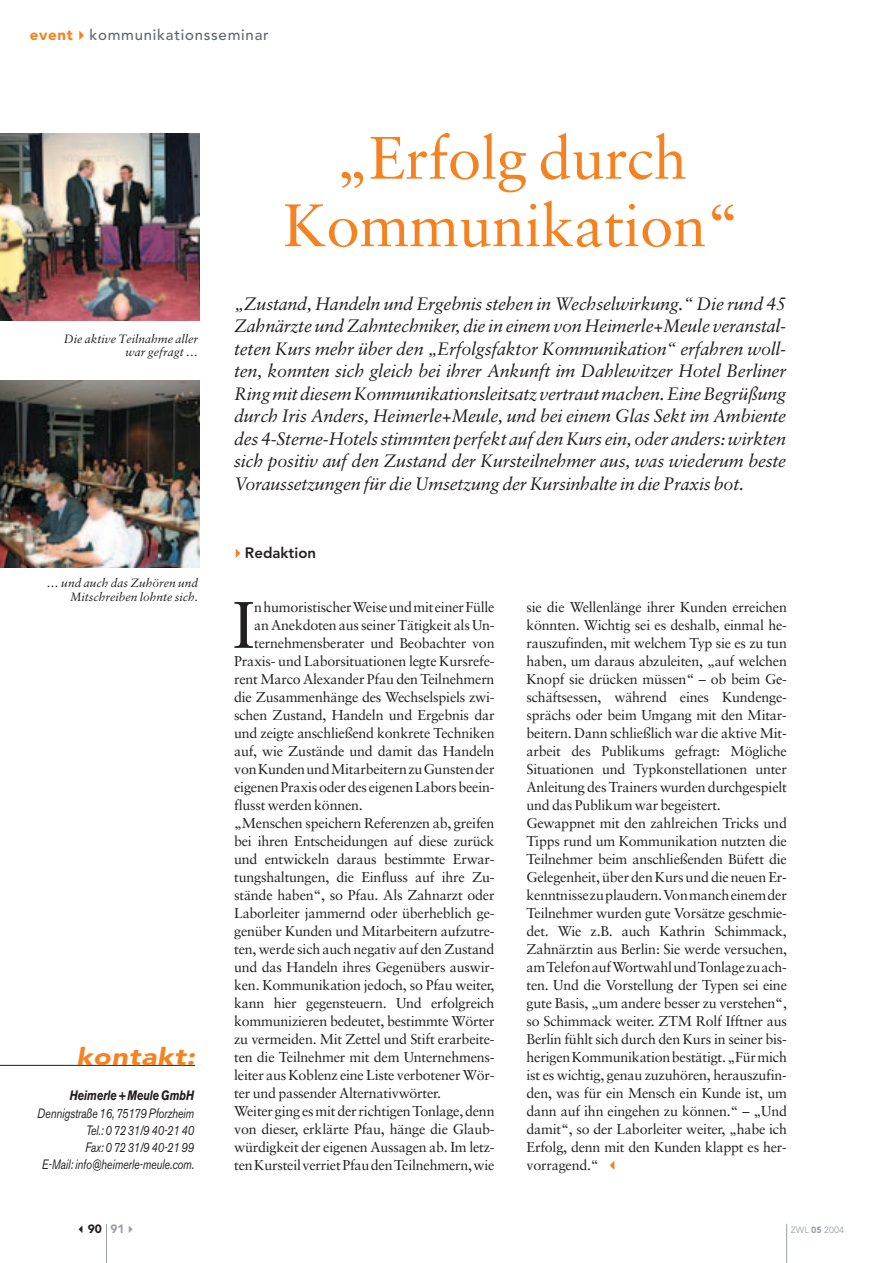
<style>
.page{position:relative;width:893px;height:1263px;background:#fff}
.page>*{position:absolute;margin:0;border:0;box-sizing:border-box;transform-origin:0 0}
.t1{font:65.85px "Sabon";color:#231f20}
.t2{font:60px/67.5px "Sabon";letter-spacing:-.005em;color:#f58220;text-align:center}
.t3{font:italic 900 24px "Avenir";color:#f58220;scale:1.2 1}
.t4{font:italic 18px/22.5px "Sabon";letter-spacing:-.015em;color:#231f20;text-align:justify}
.t5{font:500 15px "Avenir";letter-spacing:.05em;color:#5f696f}
.t6{font:800 15px "Avenir";color:#231f20}
.t7{font:14.25px/18px "Sabon";letter-spacing:-.015em;color:#231f20}
.t8{font:italic 13.5px/17.2px "Akzidenz Grotesk BE";letter-spacing:-.015em;color:#231f20;text-align:right;scale:.8 1}
.t9{font:italic 700 13.5px "Akzidenz Grotesk BE";letter-spacing:-.015em;color:#231f20;scale:.8 1}
.t10{font:italic 12px/13.5px "Sabon";color:#231f20;text-align:right}
.t11{font:900 12px "Avenir";color:#231f20}
.t12{font:9px "Avenir";color:#98a1a7}
.s1{font-weight:900;color:#f58220}
.s2{color:#98a1a7}
.s3{font-weight:900}
</style>
<div class="page">
<hr style="left:786px;top:1224px;width:1px;height:38px;background:#98a1a7">
<hr style="left:106px;top:1224px;width:1px;height:38px;background:#98a1a7">
<svg style="left:236px;top:549px;width:4px;height:9px"></svg>
<img style="left:1px;top:134px;width:199px;height:187px">
<img style="left:1px;top:381px;width:199px;height:187px">
<hr style="left:1px;top:1065px;width:194px;height:1px;background:#231f20">
<p class="t5" style="left:30px;top:28px;width:240px"><span class="s1">event</span> kommunikationsseminar</p>
<h2 class="t2" style="left:283px;top:129px;width:458px">„Erfolg durch<br>Kommunikation“</h2>
<p class="t10" style="left:64px;top:333px;width:136px">Die aktive Teilnahme aller war gefragt …</p>
<p class="t10" style="left:47px;top:577px;width:153px">… und auch das Zuhören und<br>Mitschreiben lohnte sich.</p>
<h3 class="t3" style="left:76px;top:1047px;width:104px">kontakt:</h3>
<p class="t9" style="left:70px;top:1091px;width:157px">Heimerle + Meule GmbH</p>
<p class="t8" style="left:37px;top:1106px;width:198px">Dennigstraße 16, 75179 Pforzheim<br>Tel.: 0 72 31/9 40-21 40<br>Fax: 0 72 31/9 40-21 99<br>E-Mail: info@heimerle-meule.com.</p>
<p class="t4" style="left:234px;top:294px;width:554px">„Zustand, Handeln und Ergebnis stehen in Wechselwirkung.“ Die rund 45<br>Zahnärzte und Zahntechniker, die in einem von Heimerle+Meule veranstal&shy;teten Kurs mehr über den „Erfolgsfaktor Kommunikation“ erfahren woll&shy;ten, konnten sich gleich bei ihrer Ankunft im Dahlewitzer Hotel Berliner Ring mit diesem Kommunikationsleitsatz vertraut machen. Eine Begrüßung durch Iris Anders, Heimerle+Meule, und bei einem Glas Sekt im Ambiente des 4-Sterne-Hotels stimmten perfekt auf den Kurs ein, oder anders: wirkten sich positiv auf den Zustand der Kursteilnehmer aus, was wiederum beste Voraussetzungen für die Umsetzung der Kursinhalte in die Praxis bot.</p>
<p class="t6" style="left:245px;top:546px;width:73px">Redaktion</p>
<h1 class="t1" style="left:233px;top:598px;width:23px">I</h1>
<p class="t7" style="left:254px;top:599px;width:242px">n humoristischer Weise und mit einer Fülle</p>
<p class="t7" style="left:254px;top:617px;width:242px">an Anekdoten aus seiner Tätigkeit als Un-</p>
<p class="t7" style="left:254px;top:635px;width:242px">ternehmensberater und Beobachter von</p>
<p class="t7" style="left:234px;top:653px;width:262px">Praxis- und Laborsituationen legte Kursrefe-</p>
<p class="t7" style="left:234px;top:671px;width:262px">rent Marco Alexander Pfau den Teilnehmern</p>
<p class="t7" style="left:234px;top:689px;width:262px">die Zusammenhänge des Wechselspiels zwi-</p>
<p class="t7" style="left:234px;top:707px;width:262px">schen Zustand, Handeln und Ergebnis dar</p>
<p class="t7" style="left:234px;top:725px;width:262px">und zeigte anschließend konkrete Techniken</p>
<p class="t7" style="left:234px;top:743px;width:262px">auf, wie Zustände und damit das Handeln</p>
<p class="t7" style="left:234px;top:761px;width:262px">von Kunden und Mitarbeitern zu Gunsten der</p>
<p class="t7" style="left:234px;top:779px;width:262px">eigenen Praxis oder des eigenen Labors beein-</p>
<p class="t7" style="left:234px;top:797px;width:130px">flusst werden können.</p>
<p class="t7" style="left:234px;top:815px;width:262px">„Menschen speichern Referenzen ab, greifen</p>
<p class="t7" style="left:234px;top:833px;width:262px">bei ihren Entscheidungen auf diese zurück</p>
<p class="t7" style="left:234px;top:851px;width:262px">und entwickeln daraus bestimmte Erwar-</p>
<p class="t7" style="left:234px;top:869px;width:262px">tungshaltungen, die Einfluss auf ihre Zu-</p>
<p class="t7" style="left:234px;top:887px;width:262px">stände haben“, so Pfau. Als Zahnarzt oder</p>
<p class="t7" style="left:234px;top:905px;width:262px">Laborleiter jammernd oder überheblich ge-</p>
<p class="t7" style="left:234px;top:923px;width:262px">genüber Kunden und Mitarbeitern aufzutre-</p>
<p class="t7" style="left:234px;top:941px;width:262px">ten, werde sich auch negativ auf den Zustand</p>
<p class="t7" style="left:234px;top:959px;width:262px">und das Handeln ihres Gegenübers auswir-</p>
<p class="t7" style="left:234px;top:977px;width:262px">ken. Kommunikation jedoch, so Pfau weiter,</p>
<p class="t7" style="left:234px;top:995px;width:262px">kann hier gegensteuern. Und erfolgreich</p>
<p class="t7" style="left:234px;top:1013px;width:262px">kommunizieren bedeutet, bestimmte Wörter</p>
<p class="t7" style="left:234px;top:1031px;width:262px">zu vermeiden. Mit Zettel und Stift erarbeite-</p>
<p class="t7" style="left:234px;top:1049px;width:262px">ten die Teilnehmer mit dem Unternehmens-</p>
<p class="t7" style="left:234px;top:1067px;width:262px">leiter aus Koblenz eine Liste verbotener Wör-</p>
<p class="t7" style="left:234px;top:1085px;width:208px">ter und passender Alternativwörter.</p>
<p class="t7" style="left:234px;top:1103px;width:262px">Weiter ging es mit der richtigen Tonlage, denn</p>
<p class="t7" style="left:234px;top:1121px;width:262px">von dieser, erklärte Pfau, hänge die Glaub-</p>
<p class="t7" style="left:234px;top:1139px;width:262px">würdigkeit der eigenen Aussagen ab. Im letz-</p>
<p class="t7" style="left:234px;top:1157px;width:262px">ten Kursteil verriet Pfau den Teilnehmern, wie</p>
<p class="t7" style="left:526px;top:599px;width:262px">sie die Wellenlänge ihrer Kunden erreichen könnten. Wichtig sei es deshalb, einmal he&shy;rauszufinden, mit welchem Typ sie es zu tun haben, um daraus abzuleiten, „auf welchen Knopf sie drücken müssen“ – ob beim Ge&shy;schäftsessen, während eines Kundenge&shy;sprächs oder beim Umgang mit den Mitar&shy;beitern. Dann schließlich war die aktive Mit&shy;arbeit des Publikums gefragt: Mögliche Situationen und Typkonstellationen unter Anleitung des Trainers wurden durchgespielt und das Publikum war begeistert.<br>Gewappnet mit den zahlreichen Tricks und Tipps rund um Kommunikation nutzten die Teilnehmer beim anschließenden Büfett die Gelegenheit, über den Kurs und die neuen Er&shy;kenntnisse zu plaudern. Von manch einem der Teilnehmer wurden gute Vorsätze geschmie&shy;det. Wie z.B. auch Kathrin Schimmack, Zahnärztin aus Berlin: Sie werde versuchen, am Telefon auf Wortwahl und Tonlage zu ach&shy;ten. Und die Vorstellung der Typen sei eine gute Basis, „um andere besser zu verstehen“, so Schimmack weiter. ZTM Rolf Ifftner aus Berlin fühlt sich durch den Kurs in seiner bis&shy;herigen Kommunikation bestätigt. „Für mich ist es wichtig, genau zuzuhören, herauszufin&shy;den, was für ein Mensch ein Kunde ist, um dann auf ihn eingehen zu können.“ – „Und damit“, so der Laborleiter weiter, „habe ich Erfolg, denn mit den Kunden klappt es her&shy;vorragend.“</p>
<p class="t11" style="left:88px;top:1223px;width:38px">90 <span class="s2">91</span></p>
<p class="t12" style="left:791px;top:1226px;width:55px">ZWL <span class="s3">05</span> 2004</p>
</div>
